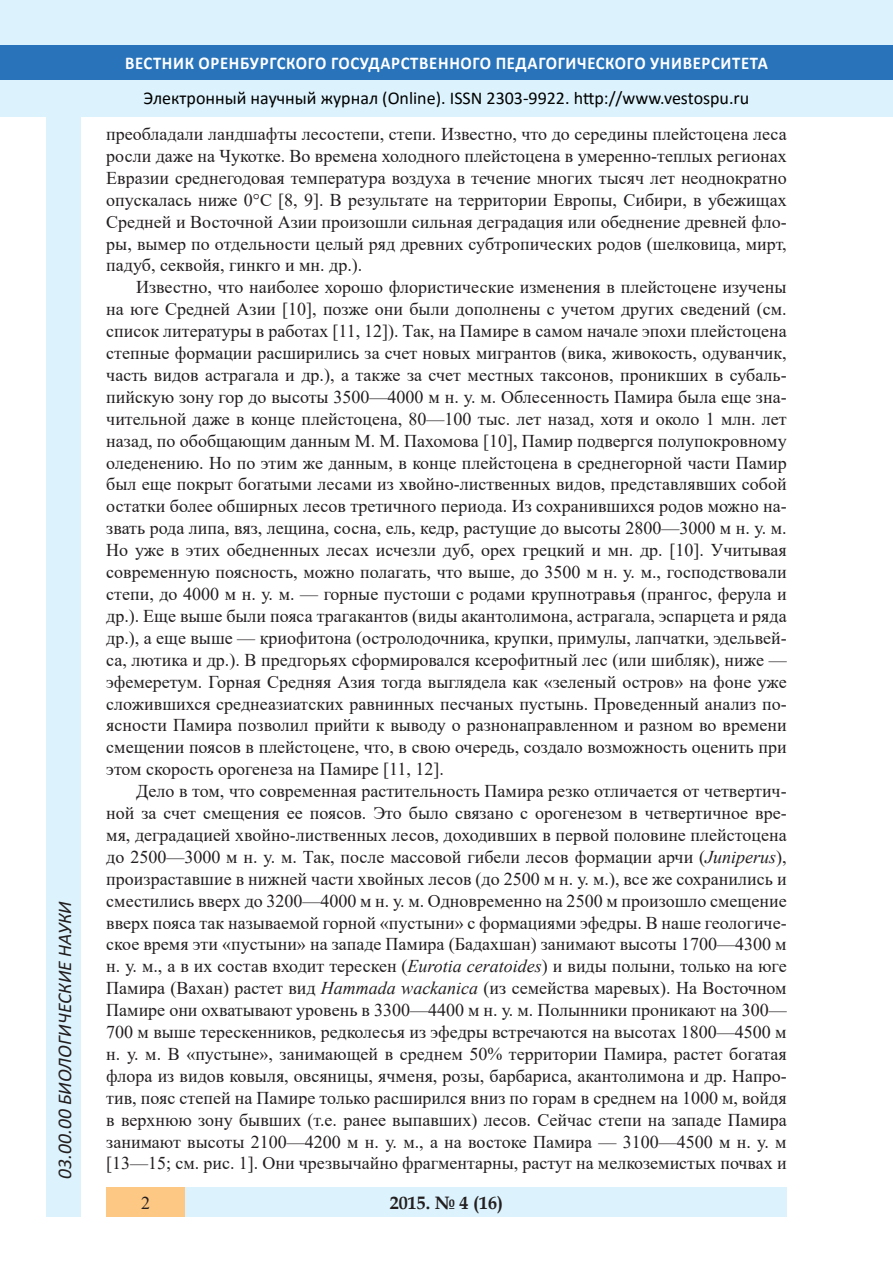
<style>
.page{position:relative;width:893px;height:1263px;background:#fff}
.page>*{position:absolute;margin:0;border:0;box-sizing:border-box;transform-origin:0 0}
.t1{font:italic 19.5px "Calibri";color:#231f20}
.Стиль2{font:18px/21.9px "Times New Roman";color:#231f20;text-align:justify}
.t2{font:18px "Calibri";color:#000}
.t3{font:700 18px "Calibri";letter-spacing:.04em;color:#fff;scale:.93 1}
.t4{font:700 18px "Book Antiqua";color:#231f20}
.s1{font-style:italic}
</style>
<div class="page">
<div style="left:0;top:0;width:893px;height:116px;background:#dcf2fc"></div>
<div style="left:0;top:45px;width:893px;height:34px;background:#2873ba"></div>
<div style="left:106px;top:1188px;width:681px;height:29px;background:#dcf2fc"></div>
<div style="left:106px;top:1188px;width:79px;height:29px;background:#fdc784"></div>
<div style="left:47px;top:116px;width:34px;height:1101px;background:#dcf2fc"></div>
<p class="t1" style="left:51px;top:1179px;width:279px;rotate:-90deg">03.00.00 БИОЛОГИЧЕСКИЕ НАУКИ</p>
<p class="t3" style="left:125px;top:50px;width:693px">ВЕСТНИК ОРЕНБУРГСКОГО ГОСУДАРСТВЕННОГО ПЕДАГОГИЧЕСКОГО УНИВЕРСИТЕТА</p>
<p class="t2" style="left:144px;top:85px;width:607px">Электронный научный журнал (Online). ISSN 2303-9922. http://www.vestospu.ru</p>
<p class="Стиль2" style="left:106px;top:122px;width:682px">преобладали ландшафты лесостепи, степи. Известно, что до середины плейстоцена леса росли даже на Чукотке. Во времена холодного плейстоцена в умеренно-теплых регионах Евразии среднегодовая температура воздуха в течение многих тысяч лет неоднократно опускалась ниже 0°С [8, 9]. В результате на территории Европы, Сибири, в убежищах Средней и Восточной Азии произошли сильная деградация или обеднение древней фло&shy;ры, вымер по отдельности целый ряд древних субтропических родов (шелковица, мирт, падуб, секвойя, гинкго и мн. др.).</p>
<p class="Стиль2" style="left:106px;top:276px;width:682px;text-indent:30px">Известно, что наиболее хорошо флористические изменения в плейстоцене изучены на юге Средней Азии [10], позже они были дополнены с учетом других сведений (см. список литературы в работах [11, 12]). Так, на Памире в самом начале эпохи плейстоцена степные формации расширились за счет новых мигрантов (вика, живокость, одуванчик, часть видов астрагала и др.), а также за счет местных таксонов, проникших в субаль&shy;пийскую зону гор до высоты 3500—4000 м н. у. м. Облесенность Памира была еще зна&shy;чительной даже в конце плейстоцена, 80—100 тыс. лет назад, хотя и около 1 млн. лет назад, по обобщающим данным М. М. Пахомова [10], Памир подвергся полупокровному оледенению. Но по этим же данным, в конце плейстоцена в среднегорной части Памир был еще покрыт богатыми лесами из хвойно-лиственных видов, представлявших собой остатки более обширных лесов третичного периода. Из сохранившихся родов можно на&shy;звать рода липа, вяз, лещина, сосна, ель, кедр, растущие до высоты 2800—3000 м н. у. м.<br>Но уже в этих обедненных лесах исчезли дуб, орех грецкий и мн. др. [10]. Учитывая современную поясность, можно полагать, что выше, до 3500 м н. у. м., господствовали степи, до 4000 м н. у. м. — горные пустоши с родами крупнотравья (прангос, ферула и др.). Еще выше были пояса трагакантов (виды акантолимона, астрагала, эспарцета и ряда др.), а еще выше — криофитона (остролодочника, крупки, примулы, лапчатки, эдельвей&shy;са, лютика и др.). В предгорьях сформировался ксерофитный лес (или шибляк), ниже — эфемеретум. Горная Средняя Азия тогда выглядела как «зеленый остров» на фоне уже сложившихся среднеазиатских равнинных песчаных пустынь. Проведенный анализ по&shy;ясности Памира позволил прийти к выводу о разнонаправленном и разном во времени смещении поясов в плейстоцене, что, в свою очередь, создало возможность оценить при этом скорость орогенеза на Памире [11, 12].</p>
<p class="Стиль2" style="left:106px;top:779px;width:682px;text-indent:30px">Дело в том, что современная растительность Памира резко отличается от четвертич&shy;ной за счет смещения ее поясов. Это было связано с орогенезом в четвертичное вре&shy;мя, деградацией хвойно-лиственных лесов, доходивших в первой половине плейстоцена до 2500—3000 м н. у. м. Так, после массовой гибели лесов формации арчи (<span class="s1">Juniperus</span>), произраставшие в нижней части хвойных лесов (до 2500 м н. у. м.), все же сохранились и сместились вверх до 3200—4000 м н. у. м. Одновременно на 2500 м произошло смещение вверх пояса так называемой горной «пустыни» с формациями эфедры. В наше геологиче&shy;ское время эти «пустыни» на западе Памира (Бадахшан) занимают высоты 1700—4300 м н. у. м., а в их состав входит терескен (<span class="s1">Eurotia ceratoides</span>) и виды полыни, только на юге Памира (Вахан) растет вид <span class="s1">Hammada wackanica</span> (из семейства маревых). На Восточном Памире они охватывают уровень в 3300—4400 м н. у. м. Полынники проникают на 300— 700 м выше терескенников, редколесья из эфедры встречаются на высотах 1800—4500 м н. у. м. В «пустыне», занимающей в среднем 50% территории Памира, растет богатая флора из видов ковыля, овсяницы, ячменя, розы, барбариса, акантолимона и др. Напро&shy;тив, пояс степей на Памире только расширился вниз по горам в среднем на 1000 м, войдя в верхнюю зону бывших (т.е. ранее выпавших) лесов. Сейчас степи на западе Памира занимают высоты 2100—4200 м н. у. м., а на востоке Памира — 3100—4500 м н. у. м [13—15; см. рис. 1]. Они чрезвычайно фрагментарны, растут на мелкоземистых почвах и</p>
<p class="Стиль2" style="left:141px;top:1191px;width:10px">2</p>
<p class="t4" style="left:390px;top:1190px;width:115px">2015. № 4 (16)</p>
</div>
